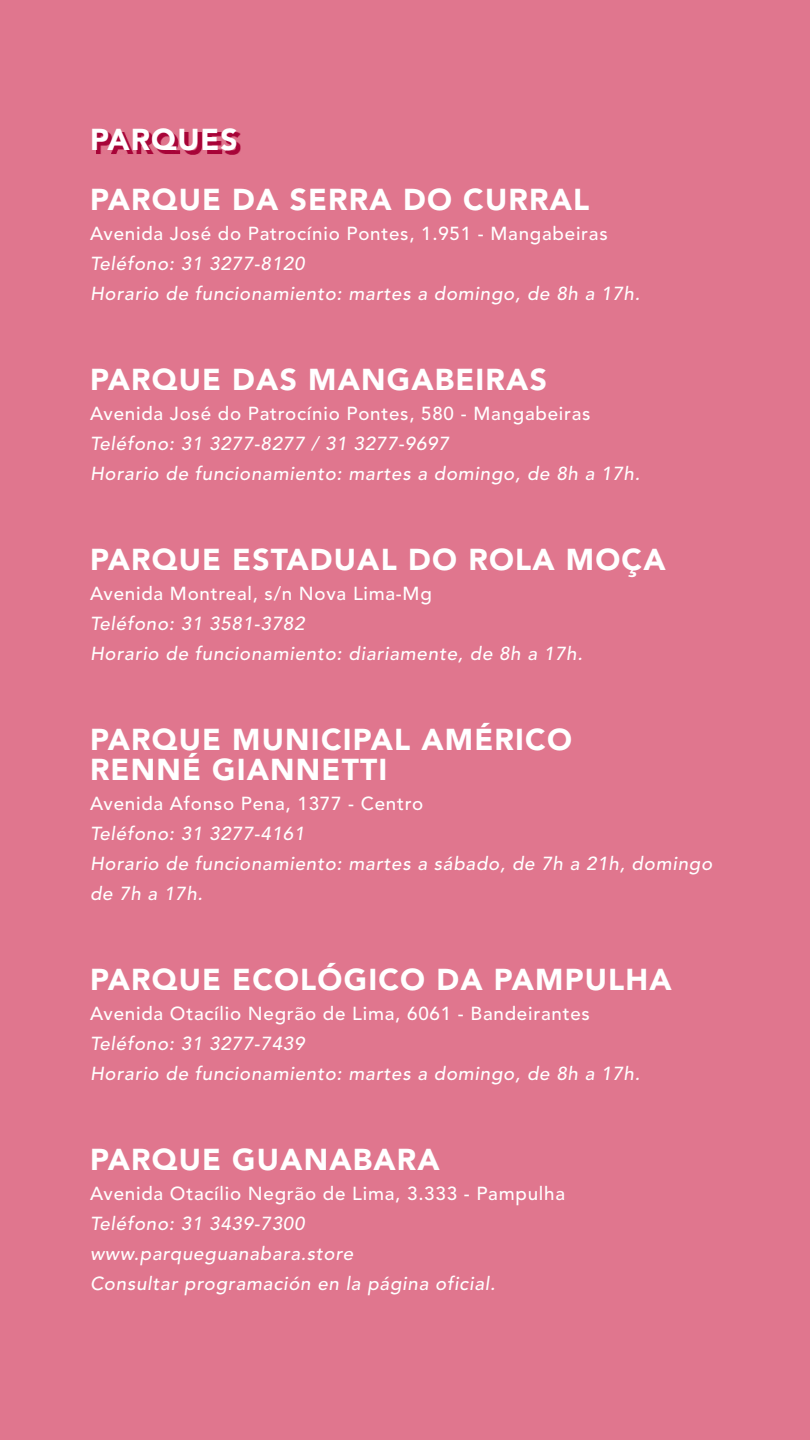
<style>
.page{position:relative;width:810px;height:1440px;background:#e0768e}
.page>*{position:absolute;margin:0;border:0;box-sizing:border-box;transform-origin:0 0}
.t1{font:900 30px/60px "Avenir LT Pro";letter-spacing:.04em;color:#fff}
.t2{font:italic 500 18.75px/30px "Avenir LT Pro";letter-spacing:.04em;color:#fff}
.t3{font:500 18.75px "Avenir LT Pro";letter-spacing:.04em;color:#fff}
</style>
<div class="page">
<svg style="left:96px;top:132px;width:145px;height:23px"></svg>
<h1 class="t1" style="left:90px;top:110px;width:501px">PARQUES<br>PARQUE DA SERRA DO CURRAL</h1>
<p class="t3" style="left:90px;top:222px;width:519px">Avenida José do Patrocínio Pontes, 1.951 - Mangabeiras</p>
<p class="t2" style="left:90px;top:249px;width:551px">Teléfono: 31 3277-8120<br>Horario de funcionamiento: martes a domingo, de 8h a 17h.</p>
<h1 class="t1" style="left:90px;top:350px;width:458px">PARQUE DAS MANGABEIRAS</h1>
<p class="t3" style="left:90px;top:402px;width:502px">Avenida José do Patrocínio Pontes, 580 - Mangabeiras</p>
<p class="t2" style="left:90px;top:429px;width:551px">Teléfono: 31 3277-8277 / 31 3277-9697<br>Horario de funcionamiento: martes a domingo, de 8h a 17h.</p>
<h1 class="t1" style="left:90px;top:530px;width:577px">PARQUE ESTADUAL DO ROLA MOÇA</h1>
<p class="t3" style="left:90px;top:582px;width:343px">Avenida Montreal, s/n Nova Lima-Mg</p>
<p class="t2" style="left:90px;top:609px;width:494px">Teléfono: 31 3581-3782<br>Horario de funcionamiento: diariamente, de 8h a 17h.</p>
<h1 class="t1" style="left:90px;top:725px;width:484px;line-height:30px">PARQUE MUNICIPAL AMÉRICO<br>RENNÉ GIANNETTI</h1>
<p class="t3" style="left:90px;top:792px;width:335px">Avenida Afonso Pena, 1377 - Centro</p>
<p class="t2" style="left:90px;top:819px;width:624px">Teléfono: 31 3277-4161<br>Horario de funcionamiento: martes a sábado, de 7h a 21h, domingo de 7h a 17h.</p>
<h1 class="t1" style="left:90px;top:950px;width:583px">PARQUE ECOLÓGICO DA PAMPULHA</h1>
<p class="t3" style="left:90px;top:1002px;width:501px">Avenida Otacílio Negrão de Lima, 6061 - Bandeirantes</p>
<p class="t2" style="left:90px;top:1029px;width:551px">Teléfono: 31 3277-7439<br>Horario de funcionamiento: martes a domingo, de 8h a 17h.</p>
<h1 class="t1" style="left:90px;top:1130px;width:351px">PARQUE GUANABARA</h1>
<p class="t3" style="left:90px;top:1182px;width:477px">Avenida Otacílio Negrão de Lima, 3.333 - Pampulha</p>
<p class="t2" style="left:90px;top:1209px;width:407px">Teléfono: 31 3439-7300 www.parqueguanabara.store<br>Consultar programación en la página oficial.</p>
</div>
